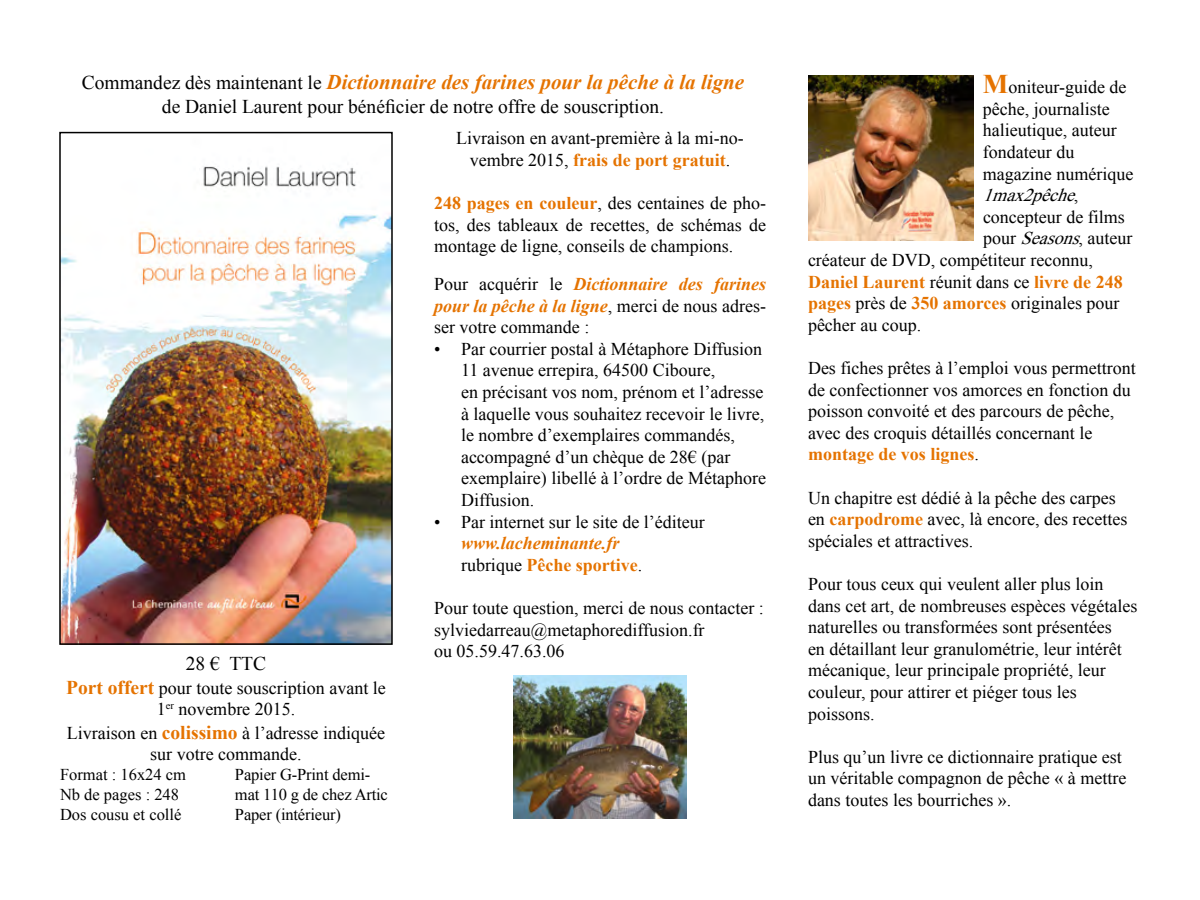
<style>
.page{position:relative;width:1200px;height:900px;background:#fff}
.page>*{position:absolute;margin:0;border:0;box-sizing:border-box;transform-origin:0 0}
.t1{font:italic 700 21px "Times New Roman";color:#e57300}
.t2{font:19.5px "Times New Roman";color:#000}
.t3{font:18px/21.6px "Times New Roman";color:#000}
.t4{font:italic 700 18px/21.6px "Times New Roman";color:#e57300}
.t5{font:700 18px "Times New Roman";color:#e57300}
.t6{font:italic 18px "Times New Roman";color:#000}
.t7{font:16.5px/19.8px "Times New Roman";letter-spacing:-.01em;color:#000}
.s1{font-weight:400;font-style:normal;font-size:19.5px;color:#000}
.s2{font-weight:700;font-size:19.5px;color:#e57300}
.s3{font-weight:700;color:#e57300}
.s4{font-weight:700;font-style:italic;color:#e57300}
.s5{font-weight:400;font-style:normal;color:#000}
.s6{font-style:normal}
.s7{font-weight:700;font-size:27px;color:#e57300}
.s8{font-style:italic}
.s9{font-weight:400;color:#000}
</style>
<div class="page">
<img style="left:62px;top:166px;width:328px;height:476px">
<div style="left:59px;top:132px;width:334px;height:513px;border:2px solid #000"></div>
<img style="left:808px;top:75px;width:166px;height:166px">
<img style="left:514px;top:675px;width:172px;height:144px">
<p class="t1" style="left:82px;top:68px;width:664px"><span class="s1">Commandez dès maintenant le</span> Dictionnaire des farines pour la pêche à la ligne</p>
<p class="t2" style="left:162px;top:93px;width:504px">de Daniel Laurent pour bénéficier de notre offre de souscription.</p>
<p class="t2" style="left:186px;top:651px;width:82px">28 € TTC</p>
<p class="t3" style="left:66px;top:677px;width:321px;text-align:center"><span class="s2">Port offert</span> pour toute souscription avant le<br>1<sup>er</sup> novembre 2015.</p>
<p class="t3" style="left:67px;top:722px;width:320px;text-align:center">Livraison en <span class="s2">colissimo</span> à l’adresse indiquée sur votre commande.</p>
<p class="t7" style="left:60px;top:764px;width:128px">Format : 16x24 cm<br>Nb de pages : 248<br>Dos cousu et collé</p>
<p class="t7" style="left:235px;top:764px;width:154px">Papier G-Print demi&shy;mat 110 g de chez Artic<br>Paper (intérieur)</p>
<p class="t3" style="left:456px;top:127px;width:289px;text-align:center">Livraison en avant-première à la mi-no&shy;vembre 2015, <span class="s3">frais de port gratuit</span>.</p>
<p class="t3" style="left:434px;top:192px;width:334px;text-align:justify"><span class="s3">248 pages en couleur</span>, des centaines de pho&shy;tos, des tableaux de recettes, de schémas de montage de ligne, conseils de champions.</p>
<p class="t3" style="left:434px;top:273px;width:334px;text-align:justify">Pour acquérir le <span class="s4">Dictionnaire des farines pour la pêche à la ligne</span>, merci de nous adres&shy;ser votre commande :</p>
<p class="t3" style="left:461px;top:338px;width:307px;text-indent:-27px">• Par courrier postal à Métaphore Diffusion 11 avenue errepira, 64500 Ciboure,<br>en précisant vos nom, prénom et l’adresse à laquelle vous souhaitez recevoir le livre, le nombre d’exemplaires commandés, accompagné d’un chèque de 28€ (par exemplaire) libellé à l’ordre de Métaphore Diffusion.</p>
<p class="t3" style="left:434px;top:510px;width:272px">• Par internet sur le site de l’éditeur</p>
<p class="t4" style="left:461px;top:532px;width:183px">www.lacheminante.fr <span class="s5">rubrique</span> <span class="s6">Pêche sportive</span><span class="s5">.</span></p>
<p class="t3" style="left:434px;top:597px;width:331px">Pour toute question, merci de nous contacter : sylviedarreau@metaphorediffusion.fr<br>ou 05.59.47.63.06</p>
<p class="t3" style="left:983px;top:76px;width:145px"><span class="s7">M</span>oniteur-guide de</p>
<p class="t3" style="left:983px;top:98px;width:128px">pêche, journaliste</p>
<p class="t3" style="left:983px;top:119px;width:135px">halieutique, auteur</p>
<p class="t3" style="left:983px;top:141px;width:93px">fondateur du</p>
<p class="t3" style="left:983px;top:163px;width:152px">magazine numérique</p>
<p class="t6" style="left:983px;top:183px;width:101px">1max2pêche<span class="s6">,</span></p>
<p class="t3" style="left:983px;top:206px;width:143px">concepteur de films</p>
<p class="t3" style="left:983px;top:227px;width:151px">pour <span class="s8">Seasons</span>, auteur</p>
<p class="t3" style="left:808px;top:249px;width:286px">créateur de DVD, compétiteur reconnu,</p>
<p class="t5" style="left:808px;top:269px;width:316px">Daniel Laurent <span class="s9">réunit dans ce</span> livre de 248</p>
<p class="t3" style="left:808px;top:292px;width:313px"><span class="s3">pages</span> près de <span class="s3">350 amorces</span> originales pour</p>
<p class="t3" style="left:808px;top:314px;width:115px">pêcher au coup.</p>
<p class="t3" style="left:808px;top:357px;width:329px">Des fiches prêtes à l’emploi vous permettront de confectionner vos amorces en fonction du poisson convoité et des parcours de pêche, avec des croquis détaillés concernant le <span class="s3">montage de vos lignes</span>.</p>
<p class="t3" style="left:808px;top:487px;width:321px">Un chapitre est dédié à la pêche des carpes en <span class="s3">carpodrome</span> avec, là encore, des recettes spéciales et attractives.</p>
<p class="t3" style="left:808px;top:573px;width:331px">Pour tous ceux qui veulent aller plus loin dans cet art, de nombreuses espèces végétales naturelles ou transformées sont présentées<br>en détaillant leur granulométrie, leur intérêt mécanique, leur principale propriété, leur couleur, pour attirer et piéger tous les poissons.</p>
<p class="t3" style="left:808px;top:746px;width:320px">Plus qu’un livre ce dictionnaire pratique est un véritable compagnon de pêche « à mettre dans toutes les bourriches ».</p>
</div>
